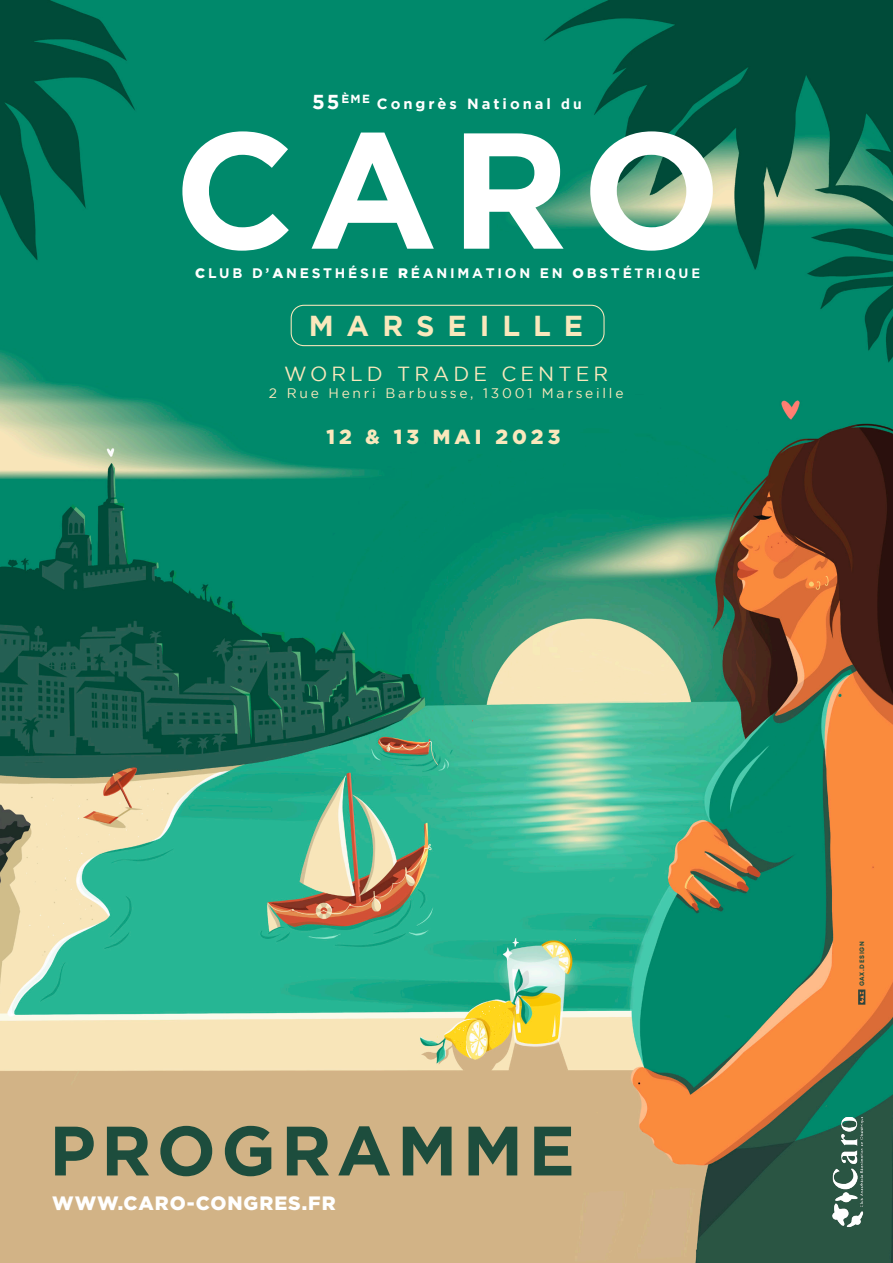
<style>
.page{position:relative;width:893px;height:1263px;background:#fff}
.page>*{position:absolute;margin:0;border:0;box-sizing:border-box;transform-origin:0 0}
.t1{font:700 164.7px "Gotham";color:#fff}
.t2{font:700 69.75px "Gotham";letter-spacing:.075em;color:#1d4d3d}
.t3{font:700 28.8px "Gotham";letter-spacing:.45em;color:#f9e8bc}
.t4{font:20.4px "Gotham";letter-spacing:.2em;color:#f9e8bc}
.t5{font:900 20.4px "Gotham";letter-spacing:.2em;color:#f9e8bc}
.t6{font:900 19.35px "Gotham";letter-spacing:.05em;color:#fff}
.t7{font:700 14.7px "Gotham";letter-spacing:.2em;color:#fff}
.t8{font:700 13.8px "Gotham";letter-spacing:.2em;color:#fff}
.t9{font:13.8px "Gotham";letter-spacing:.2em;color:#f9e8bc}
.t10{font:700 11.7px "Gotham";color:#fff}
.t11{font:700 6.3px "Mont";letter-spacing:.1em;color:#1d4d3d}
.s1{font-size:20.1px}
.s2{font-family:"Acumin Variable Concept";font-weight:400}
.s3{font-weight:900}
</style>
<div class="page">
<img style="left:0;top:0;width:893px;height:1263px">
<div style="left:291px;top:305px;width:314px;height:41px;border:1px solid #f9e8bc;border-radius:13px"></div>
<img style="left:831px;top:1117px;width:34px;height:112px">
<svg style="left:858px;top:989px;width:7px;height:16px"></svg>
<p class="t10" style="left:312px;top:92px;width:59px"><span class="s1">55</span>ÈME</p>
<p class="t7" style="left:377px;top:96px;width:206px">Congrès National <span class="s2">du</span></p>
<p class="t1" style="left:174px;top:95px;width:549px">CARO</p>
<p class="t8" style="left:195px;top:265px;width:506px"><span class="s3">C</span>LUB D’<span class="s3">A</span>NESTHÉSIE <span class="s3">R</span>ÉANIMATION EN <span class="s3">O</span>BSTÉ<span class="s2">TRIQUE</span></p>
<p class="t3" style="left:309px;top:309px;width:276px">MARSEILLE</p>
<p class="t4" style="left:284px;top:363px;width:326px">WORLD TRADE CENTER</p>
<p class="t9" style="left:269px;top:385px;width:356px">2 Rue Henri Barbusse, 13001 Marseille</p>
<p class="t5" style="left:326px;top:425px;width:235px">12 &amp; 13 MAI 2023</p>
<p class="t2" style="left:49px;top:1110px;width:527px">PROGRAMME</p>
<p class="t6" style="left:52px;top:1192px;width:285px">WWW.CARO-CONGRES.FR</p>
<p class="t11" style="left:858px;top:986px;width:46px;rotate:-90deg">GAX.DESIGN</p>
</div>
